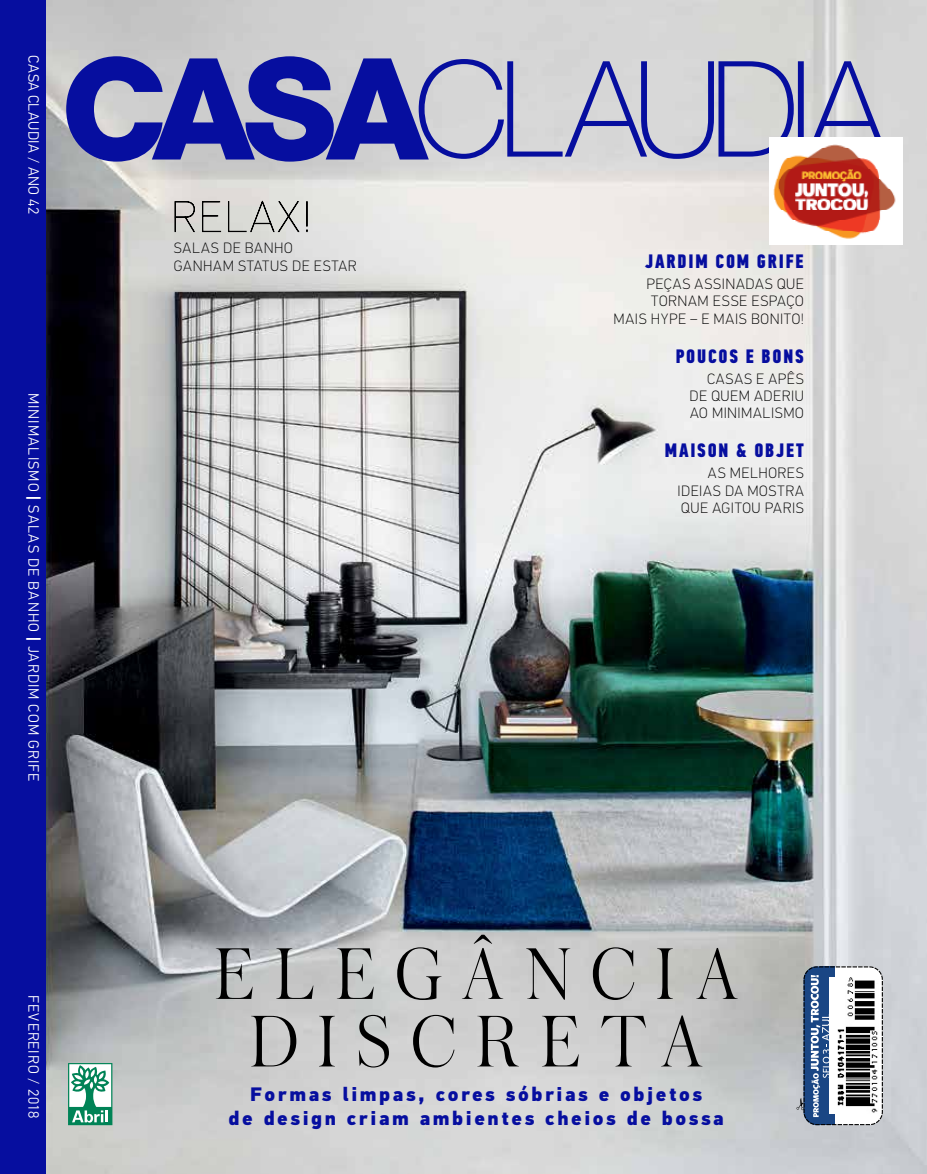
<style>
.page{position:relative;width:927px;height:1174px;background:#fff}
.page>*{position:absolute;margin:0;border:0;box-sizing:border-box;transform-origin:0 0}
.t1{font:300 76.95px/67.5px "Austin";letter-spacing:.245em;color:#000;text-align:center}
.t2{font:900 19.5px/24px "PFDIN Text Pro";letter-spacing:.13em;color:#060e9f;text-align:center}
.t3{font:900 19.5px "PFDIN Text Comp Pro";letter-spacing:.09em;color:#060e9f}
.t4{font:100 15px/17.2px "PFDIN Text Pro";letter-spacing:.04em;color:#000;text-align:justify}
.t5{font:300 15px "PFDIN Text Pro";letter-spacing:.065em;color:#fff}
.t6{font:300 15px "PFDIN Text Pro";letter-spacing:.03em;color:#fff}
.s1{font-weight:700}
</style>
<div class="page">
<div style="left:0;top:0;width:47px;height:1174px;background:#060e9f"></div>
<img style="left:47px;top:0;width:880px;height:1174px">
<svg style="left:429px;top:59px;width:459px;height:100px;fill:#d6d6d6"></svg>
<svg style="left:66px;top:56px;width:363px;height:106px"></svg>
<svg style="left:68px;top:1063px;width:44px;height:62px"></svg>
<svg style="left:797px;top:966px;width:86px;height:159px"></svg>
<img style="left:830px;top:977px;width:49px;height:136px">
<img style="left:769px;top:138px;width:134px;height:107px">
<svg style="left:174px;top:201px;width:21px;height:31px"></svg>
<svg style="left:202px;top:201px;width:19px;height:31px"></svg>
<svg style="left:228px;top:201px;width:72px;height:31px"></svg>
<svg style="left:306px;top:201px;width:1px;height:31px"></svg>
<p class="t6" style="left:42px;top:55px;width:160px;rotate:90deg">CASA CLAUDIA / ANO 42</p>
<p class="t5" style="left:42px;top:393px;width:389px;rotate:90deg">MINIMALISMO <span class="s1">|</span> SALAS DE BANHO <span class="s1">|</span> JARDIM COM GRIFE</p>
<p class="t5" style="left:42px;top:995px;width:125px;rotate:90deg">FEVEREIRO / 2018</p>
<p class="t4" style="left:174px;top:240px;width:184px">SALAS DE BANHO<br>GANHAM STATUS DE ESTAR</p>
<h2 class="t3" style="left:645px;top:249px;width:160px">JARDIM COM GRIFE</h2>
<p class="t4" style="left:614px;top:275px;width:192px;text-align:right">PEÇAS ASSINADAS QUE<br>TORNAM ESSE ESPAÇO<br>MAIS HYPE E MAIS BONITO!</p>
<h2 class="t3" style="left:676px;top:344px;width:130px">POUCOS E BONS</h2>
<p class="t4" style="left:690px;top:370px;width:116px;text-indent:17px">CASAS E APÊS DE QUEM ADERIU AO MINIMALISMO</p>
<h2 class="t3" style="left:665px;top:438px;width:140px">MAISON &amp; OBJET</h2>
<p class="t4" style="left:677px;top:464px;width:128px;text-indent:30px">AS MELHORES IDEIAS DA MOSTRA QUE AGITOU PARIS</p>
<h1 class="t1" style="left:214px;top:937px;width:526px">ELEGÂNCIA<br>DISCRETA</h1>
<h2 class="t2" style="left:229px;top:1082px;width:497px">Formas limpas, cores sóbrias e objetos<br>de design criam ambientes cheios de bossa</h2>
</div>
